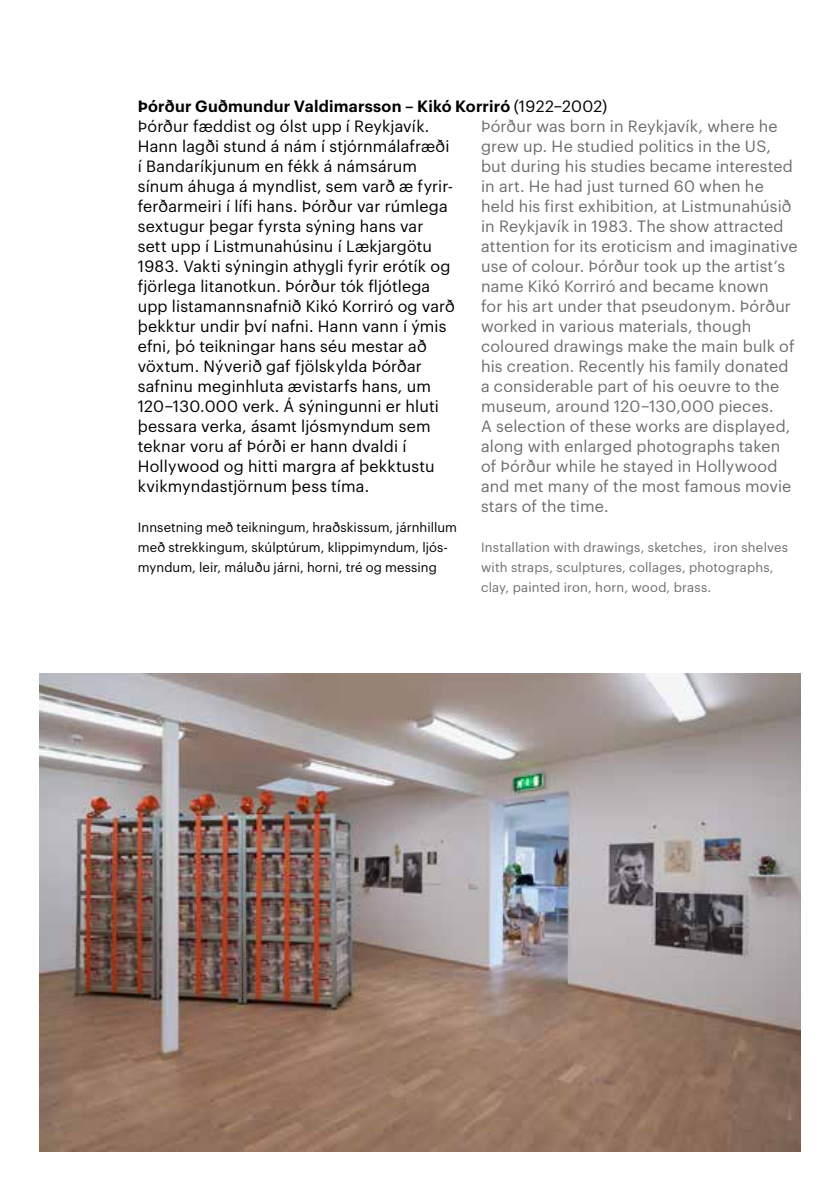
<style>
.page{position:relative;width:840px;height:1191px;background:#fff}
.page>*{position:absolute;margin:0;border:0;box-sizing:border-box;transform-origin:0 0}
.t1{font:16px/20px "Graphik";letter-spacing:.01em;color:#000}
.t2{font:16px/20px "Graphik";letter-spacing:.01em;color:#6d6e71}
.t3{font:13px/20px "Graphik";letter-spacing:.005em;color:#000}
.t4{font:13px/20px "Graphik";letter-spacing:.015em;color:#6d6e71}
.s1{font-weight:600}
</style>
<div class="page">
<img style="left:40px;top:673px;width:759px;height:478px">
<p class="t1" style="left:138px;top:94px;width:471px"><span class="s1">Þórður Guðmundur Valdimarsson – Kikó Korriró</span> (1922–2002)<br>Þórður fæddist og ólst upp í Reykjavík.<br>Hann lagði stund á nám í stjórnmálafræði<br>í Bandaríkjunum en fékk á námsárum<br>sínum áhuga á myndlist, sem varð æ fyrir-<br>ferðarmeiri í lífi hans. Þórður var rúmlega<br>sextugur þegar fyrsta sýning hans var<br>sett upp í Listmunahúsinu í Lækjargötu<br>1983. Vakti sýningin athygli fyrir erótík og<br>fjörlega litanotkun. Þórður tók fljótlega<br>upp listamannsnafnið Kikó Korriró og varð<br>þekktur undir því nafni. Hann vann í ýmis<br>efni, þó teikningar hans séu mestar að<br>vöxtum. Nýverið gaf fjölskylda Þórðar<br>safninu meginhluta ævistarfs hans, um<br>120–130.000 verk. Á sýningunni er hluti<br>þessara verka, ásamt ljósmyndum sem<br>teknar voru af Þórði er hann dvaldi í<br>Hollywood og hitti margra af þekktustu<br>kvikmyndastjörnum þess tíma.</p>
<p class="t3" style="left:138px;top:516px;width:320px">Innsetning með teikningum, hraðskissum, járnhillum með strekkingum, skúlptúrum, klippimyndum, ljós&shy;myndum, leir, máluðu járni, horni, tré og messing</p>
<p class="t2" style="left:481px;top:114px;width:318px">Þórður was born in Reykjavík, where he grew up. He studied politics in the US, but during his studies became interested in art. He had just turned 60 when he held his first exhibition, at Listmunahúsið in Reykjavík in 1983. The show attracted attention for its eroticism and imaginative use of colour. Þórður took up the artist’s name Kikó Korriró and became known<br>for his art under that pseudonym. Þórður worked in various materials, though coloured drawings make the main bulk of his creation. Recently his family donated a considerable part of his oeuvre to the museum, around 120–130,000 pieces.<br>A selection of these works are displayed, along with enlarged photographs taken of Þórður while he stayed in Hollywood and met many of the most famous movie stars of the time.</p>
<p class="t4" style="left:481px;top:536px;width:308px">Installation with drawings, sketches, iron shelves with straps, sculptures, collages, photographs, clay, painted iron, horn, wood, brass.</p>
</div>
